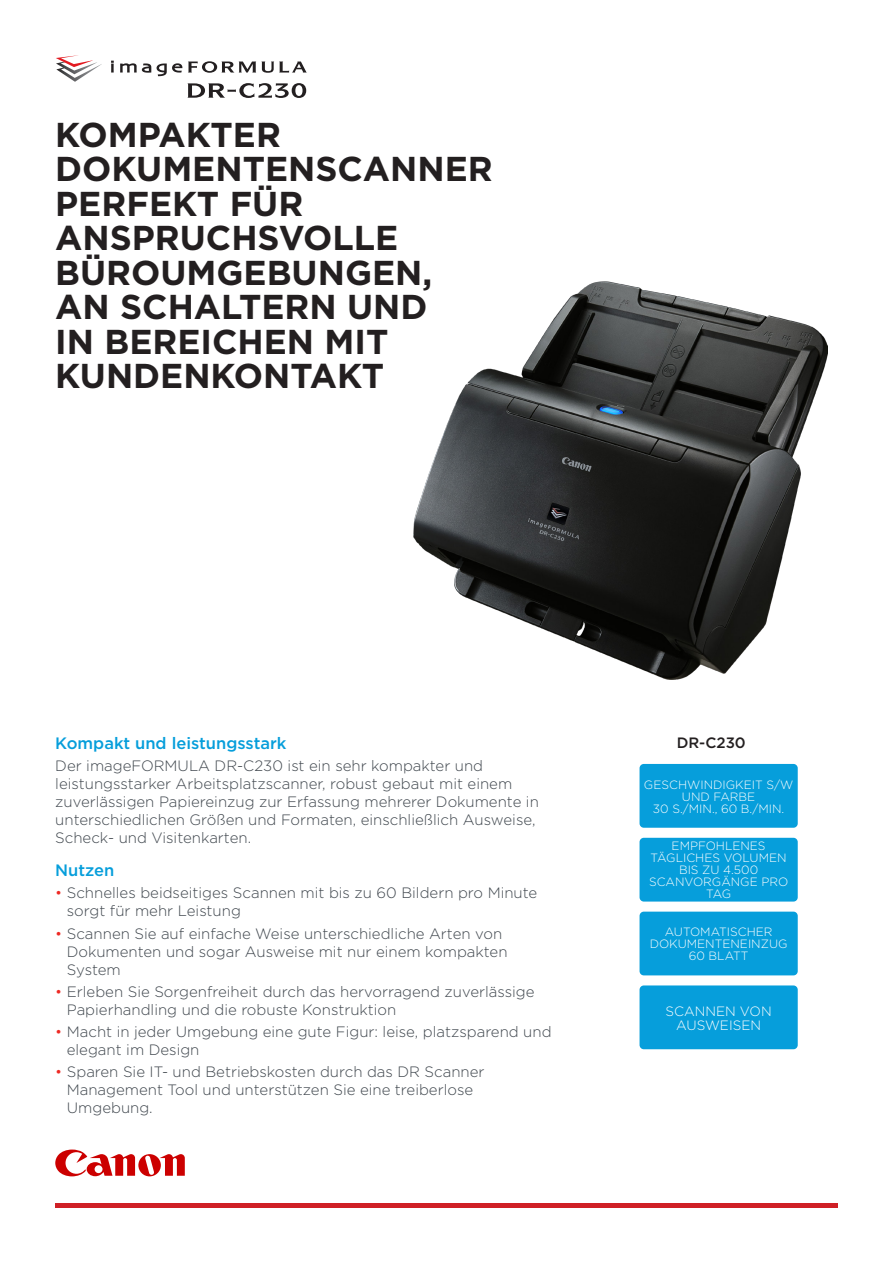
<style>
.page{position:relative;width:893px;height:1263px;background:#fff}
.page>*{position:absolute;margin:0;border:0;box-sizing:border-box;transform-origin:0 0}
.t1{font:700 34.5px/34.5px "Gotham";color:#231f20}
.SUBHEAD{font:500 16.5px "Gotham";color:#069edb}
.BODY_BULLETS{font:300 15px/18px "Gotham";color:#3f464d}
.SUBHEAD-2{font:500 15px "Gotham";color:#231f20}
.COVER_HEADER_SMALL{font:300 13.5px/13.5px "Gotham";color:#fff;text-align:center}
.COVER_HEADER_SMALL-2{font:300 12px/12px "Gotham";color:#fff;text-align:center}
.s1{color:#ee2a24}
</style>
<div class="page">
<img style="left:413px;top:281px;width:414px;height:398px">
<svg style="left:56px;top:61px;width:46px;height:21px"></svg>
<svg style="left:111px;top:61px;width:3px;height:12px"></svg>
<svg style="left:120px;top:63px;width:31px;height:10px"></svg>
<svg style="left:157px;top:63px;width:25px;height:13px"></svg>
<svg style="left:188px;top:61px;width:119px;height:12px"></svg>
<svg style="left:187px;top:83px;width:119px;height:15px"></svg>
<div style="left:639px;top:764px;width:159px;height:64px;background:#069edb;border-radius:4px"></div>
<div style="left:639px;top:838px;width:159px;height:63px;background:#069edb;border-radius:4px"></div>
<div style="left:639px;top:912px;width:159px;height:63px;background:#069edb;border-radius:4px"></div>
<div style="left:639px;top:985px;width:159px;height:64px;background:#069edb;border-radius:4px"></div>
<div style="left:55px;top:1203px;width:783px;height:5px;background:#cf2026"></div>
<svg style="left:55px;top:1149px;width:130px;height:27px"></svg>
<p class="t1" style="left:55px;top:117px;width:439px">KOMPAKTER<br>DOKUMENTENSCANNER<br>PERFEKT FÜR<br>ANSPRUCHSVOLLE<br>BÜROUMGEBUNGEN,<br>AN SCHALTERN UND<br>IN BEREICHEN MIT<br>KUNDENKONTAKT</p>
<p class="SUBHEAD" style="left:55px;top:732px;width:233px">Kompakt und leistungsstark</p>
<p class="BODY_BULLETS" style="left:55px;top:757px;width:485px">Der imageFORMULA DR-C230 ist ein sehr kompakter und leistungsstarker Arbeitsplatzscanner, robust gebaut mit einem zuverlässigen Papiereinzug zur Erfassung mehrerer Dokumente in unterschiedlichen Größen und Formaten, einschließlich Ausweise, Scheck- und Visitenkarten.</p>
<p class="SUBHEAD" style="left:55px;top:859px;width:61px">Nutzen</p>
<p class="BODY_BULLETS" style="left:67px;top:884px;width:472px;text-indent:-12px"><span class="s1">•</span> Schnelles beidseitiges Scannen mit bis zu 60 Bildern pro Minute sorgt für mehr Leistung</p>
<p class="BODY_BULLETS" style="left:67px;top:924px;width:442px;text-indent:-12px"><span class="s1">•</span> Scannen Sie auf einfache Weise unterschiedliche Arten von<br>Dokumenten und sogar Ausweise mit nur einem kompakten<br>System</p>
<p class="BODY_BULLETS" style="left:67px;top:982px;width:469px;text-indent:-12px"><span class="s1">•</span> Erleben Sie Sorgenfreiheit durch das hervorragend zuverlässige<br>Papierhandling und die robuste Konstruktion</p>
<p class="BODY_BULLETS" style="left:67px;top:1022px;width:486px;text-indent:-12px"><span class="s1">•</span> Macht in jeder Umgebung eine gute Figur: leise, platzsparend und elegant im Design</p>
<p class="BODY_BULLETS" style="left:67px;top:1063px;width:419px;text-indent:-12px"><span class="s1">•</span> Sparen Sie IT- und Betriebskosten durch das DR Scanner<br>Management Tool und unterstützen Sie eine treiberlose<br>Umgebung.</p>
<p class="SUBHEAD-2" style="left:677px;top:733px;width:71px">DR-C230</p>
<p class="COVER_HEADER_SMALL-2" style="left:644px;top:778px;width:151px">GESCHWINDIGKEIT S/W<br>UND FARBE</p>
<p class="COVER_HEADER_SMALL-2" style="left:653px;top:802px;width:133px">30 S./MIN., 60 B./MIN.</p>
<p class="COVER_HEADER_SMALL-2" style="left:651px;top:839px;width:138px">EMPFOHLENES<br>TÄGLICHES VOLUMEN</p>
<p class="COVER_HEADER_SMALL-2" style="left:649px;top:863px;width:141px">BIS ZU 4.500<br>SCANVORGÄNGE PRO<br>TAG</p>
<p class="COVER_HEADER_SMALL-2" style="left:650px;top:926px;width:139px">AUTOMATISCHER<br>DOKUMENTENEINZUG<br>60 BLATT</p>
<p class="COVER_HEADER_SMALL" style="left:666px;top:1004px;width:108px">SCANNEN VON<br>AUSWEISEN</p>
</div>
